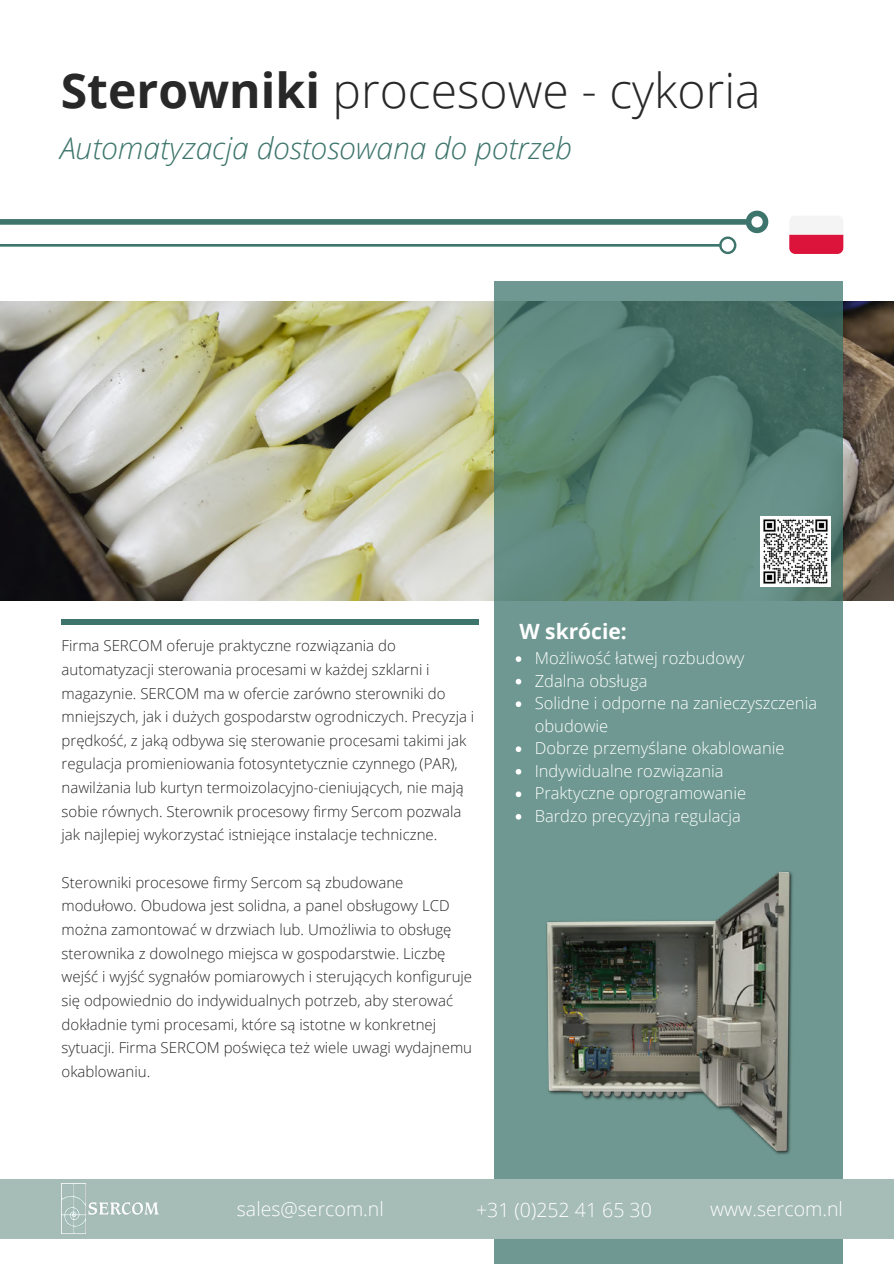
<style>
.page{position:relative;width:894px;height:1264px;background:#fff}
.page>*{position:absolute;margin:0;border:0;box-sizing:border-box;transform-origin:0 0}
.t1{font:300 48px "Open Sans";color:#282828}
.t2{font:italic 300 30px "Open Sans";color:#3d756c}
.t3{font:700 21px "Open Sans";color:#fff}
.t4{font:300 19.5px "Open Sans";color:#fff}
.t5{font:300 16.5px/22.5px "Open Sans";color:#fff}
.t6{font:300 15px/23.7px "Open Sans";color:#282828}
.s1{font-weight:700}
</style>
<div class="page">
<img style="left:0;top:302px;width:893px;height:298px">
<img style="left:494px;top:282px;width:348px;height:981px">
<div style="left:61px;top:618px;width:417px;height:6px;background:#3d756c"></div>
<svg style="left:0;top:210px;width:769px;height:44px"></svg>
<div style="left:0;top:1179px;width:893px;height:59px;background:#a5bcb7"></div>
<img style="left:62px;top:1183px;width:96px;height:49px">
<svg style="left:789px;top:216px;width:54px;height:38px"></svg>
<img style="left:494px;top:867px;width:349px;height:287px">
<img style="left:760px;top:516px;width:70px;height:70px">
<svg style="left:515px;top:656px;width:6px;height:6px"></svg>
<svg style="left:515px;top:678px;width:6px;height:6px"></svg>
<svg style="left:515px;top:701px;width:6px;height:6px"></svg>
<svg style="left:515px;top:746px;width:6px;height:6px"></svg>
<svg style="left:515px;top:769px;width:6px;height:5px"></svg>
<svg style="left:515px;top:791px;width:6px;height:6px"></svg>
<svg style="left:515px;top:814px;width:6px;height:5px"></svg>
<h1 class="t1" style="left:61px;top:56px;width:701px"><span class="s1">Sterowniki</span> procesowe - cykoria</h1>
<h2 class="t2" style="left:60px;top:127px;width:513px">Automatyzacja dostosowana do potrzeb</h2>
<p class="t6" style="left:62px;top:633px;width:414px">Firma SERCOM oferuje praktyczne rozwiązania do automatyzacji sterowania procesami w każdej szklarni i magazynie. SERCOM ma w ofercie zarówno sterowniki do mniejszych, jak i dużych gospodarstw ogrodniczych. Precyzja i prędkość, z jaką odbywa się sterowanie procesami takimi jak regulacja promieniowania fotosyntetycznie czynnego (PAR), nawilżania lub kurtyn termoizolacyjno-cieniujących, nie mają sobie równych. Sterownik procesowy firmy Sercom pozwala jak najlepiej wykorzystać istniejące instalacje techniczne.</p>
<p class="t6" style="left:62px;top:870px;width:412px">Sterowniki procesowe firmy Sercom są zbudowane modułowo. Obudowa jest solidna, a panel obsługowy LCD można zamontować w drzwiach lub. Umożliwia to obsługę sterownika z dowolnego miejsca w gospodarstwie. Liczbę wejść i wyjść sygnałów pomiarowych i sterujących konfiguruje się odpowiednio do indywidualnych potrzeb, aby sterować dokładnie tymi procesami, które są istotne w konkretnej sytuacji. Firma SERCOM poświęca też wiele uwagi wydajnemu okablowaniu.</p>
<h3 class="t3" style="left:519px;top:616px;width:109px">W skrócie:</h3>
<p class="t5" style="left:534px;top:646px;width:284px">Możliwość łatwej rozbudowy<br>Zdalna obsługa<br>Solidne i odporne na zanieczyszczenia obudowie<br>Dobrze przemyślane okablowanie<br>Indywidualne rozwiązania<br>Praktyczne oprogramowanie<br>Bardzo precyzyjna regulacja</p>
<h3 class="t4" style="left:237px;top:1195px;width:148px">sales@sercom.nl</h3>
<h3 class="t4" style="left:476px;top:1195px;width:177px">+31 (0)252 41 65 30</h3>
<h3 class="t4" style="left:709px;top:1195px;width:134px">www.sercom.nl</h3>
</div>
